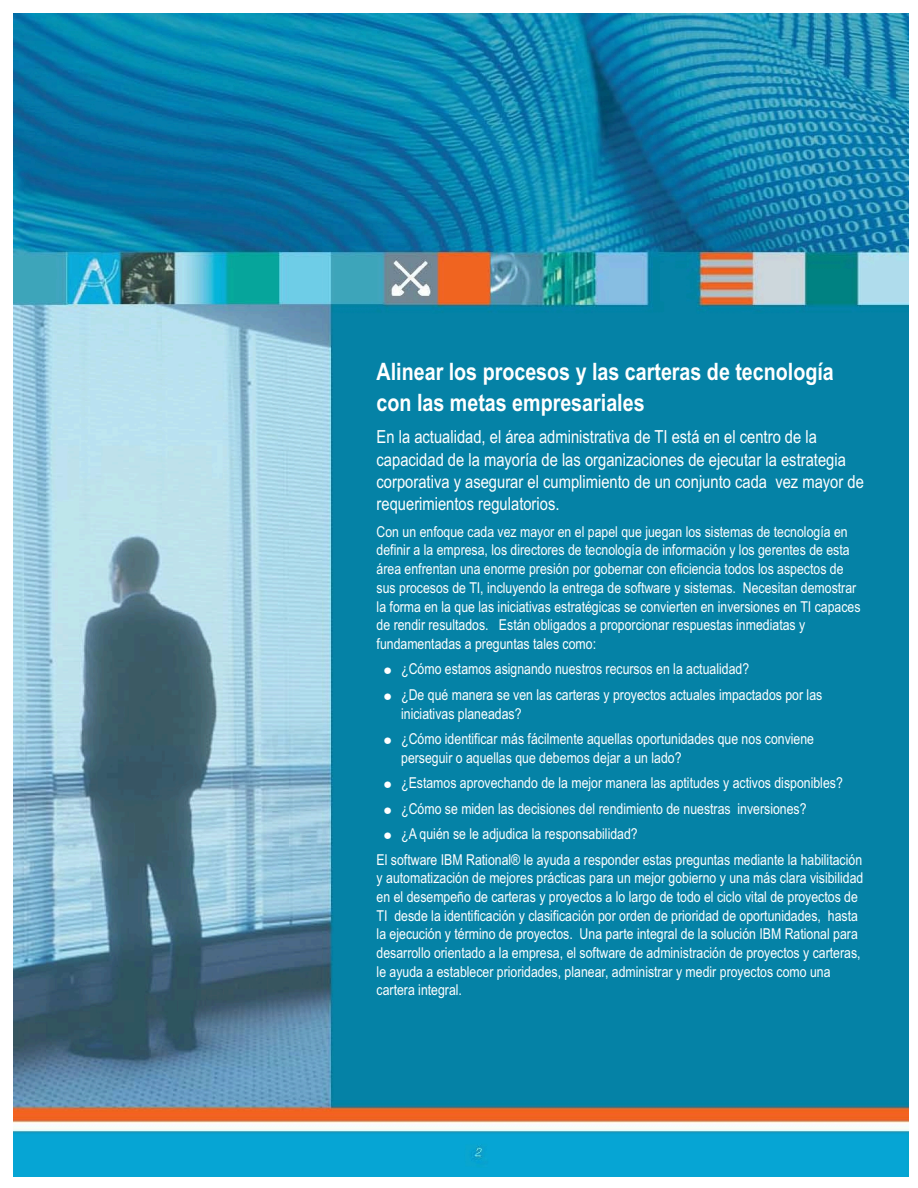
<style>
.page{position:relative;width:918px;height:1188px;background:#fff}
.page>*{position:absolute;margin:0;border:0;box-sizing:border-box;transform-origin:0 0}
.t1{font:700 24px/30.2px "Arial Narrow";color:#fff}
.t2{font:18px/22.4px "Arial Narrow";color:#fff}
.t3{font:15px/18.8px "Arial Narrow";color:#fff}
</style>
<div class="page">
<img style="left:13px;top:14px;width:896px;height:1162px">
<svg style="left:385px;top:668px;width:6px;height:6px"></svg>
<svg style="left:385px;top:693px;width:6px;height:7px"></svg>
<svg style="left:385px;top:737px;width:6px;height:7px"></svg>
<svg style="left:385px;top:782px;width:6px;height:6px"></svg>
<svg style="left:385px;top:807px;width:6px;height:7px"></svg>
<svg style="left:385px;top:833px;width:6px;height:6px"></svg>
<h1 class="t1" style="left:377px;top:359px;width:459px">Alinear los procesos y las carteras de tecnología con las metas empresariales</h1>
<p class="t2" style="left:377px;top:427px;width:489px">En la actualidad, el área administrativa de TI está en el centro de la capacidad de la mayoría de las organizaciones de ejecutar la estrategia corporativa y asegurar el cumplimiento de un conjunto cada vez mayor de requerimientos regulatorios.</p>
<p class="t3" style="left:377px;top:524px;width:485px">Con un enfoque cada vez mayor en el papel que juegan los sistemas de tecnología en definir a la empresa, los directores de tecnología de información y los gerentes de esta área enfrentan una enorme presión por gobernar con eficiencia todos los aspectos de sus procesos de TI, incluyendo la entrega de software y sistemas. Necesitan demostrar la forma en la que las iniciativas estratégicas se convierten en inversiones en TI capaces de rendir resultados. Están obligados a proporcionar respuestas inmediatas y fundamentadas a preguntas tales como:</p>
<p class="t3" style="left:401px;top:658px;width:423px;line-height:25.5px">¿Cómo estamos asignando nuestros recursos en la actualidad?<br>¿De qué manera se ven las carteras y proyectos actuales impactados por las</p>
<p class="t3" style="left:401px;top:702px;width:414px;line-height:25.5px">iniciativas planeadas?<br>¿Cómo identificar más fácilmente aquellas oportunidades que nos conviene</p>
<p class="t3" style="left:401px;top:749px;width:282px">perseguir o aquellas que debemos dejar a un lado?</p>
<p class="t3" style="left:401px;top:775px;width:443px">¿Estamos aprovechando de la mejor manera las aptitudes y activos disponibles?</p>
<p class="t3" style="left:401px;top:800px;width:407px">¿Cómo se miden las decisiones del rendimiento de nuestras inversiones?</p>
<p class="t3" style="left:401px;top:826px;width:238px">¿A quién se le adjudica la responsabilidad?</p>
<p class="t3" style="left:377px;top:851px;width:487px">El software IBM Rational® le ayuda a responder estas preguntas mediante la habilitación</p>
<p class="t3" style="left:377px;top:870px;width:488px">y automatización de mejores prácticas para un mejor gobierno y una más clara visibilidad en el desempeño de carteras y proyectos a lo largo de todo el ciclo vital de proyectos de TI desde la identificación y clasificación por orden de prioridad de oportunidades, hasta la ejecución y término de proyectos. Una parte integral de la solución IBM Rational para desarrollo orientado a la empresa, el software de administración de proyectos y carteras, le ayuda a establecer prioridades, planear, administrar y medir proyectos como una cartera integral.</p>
</div>
